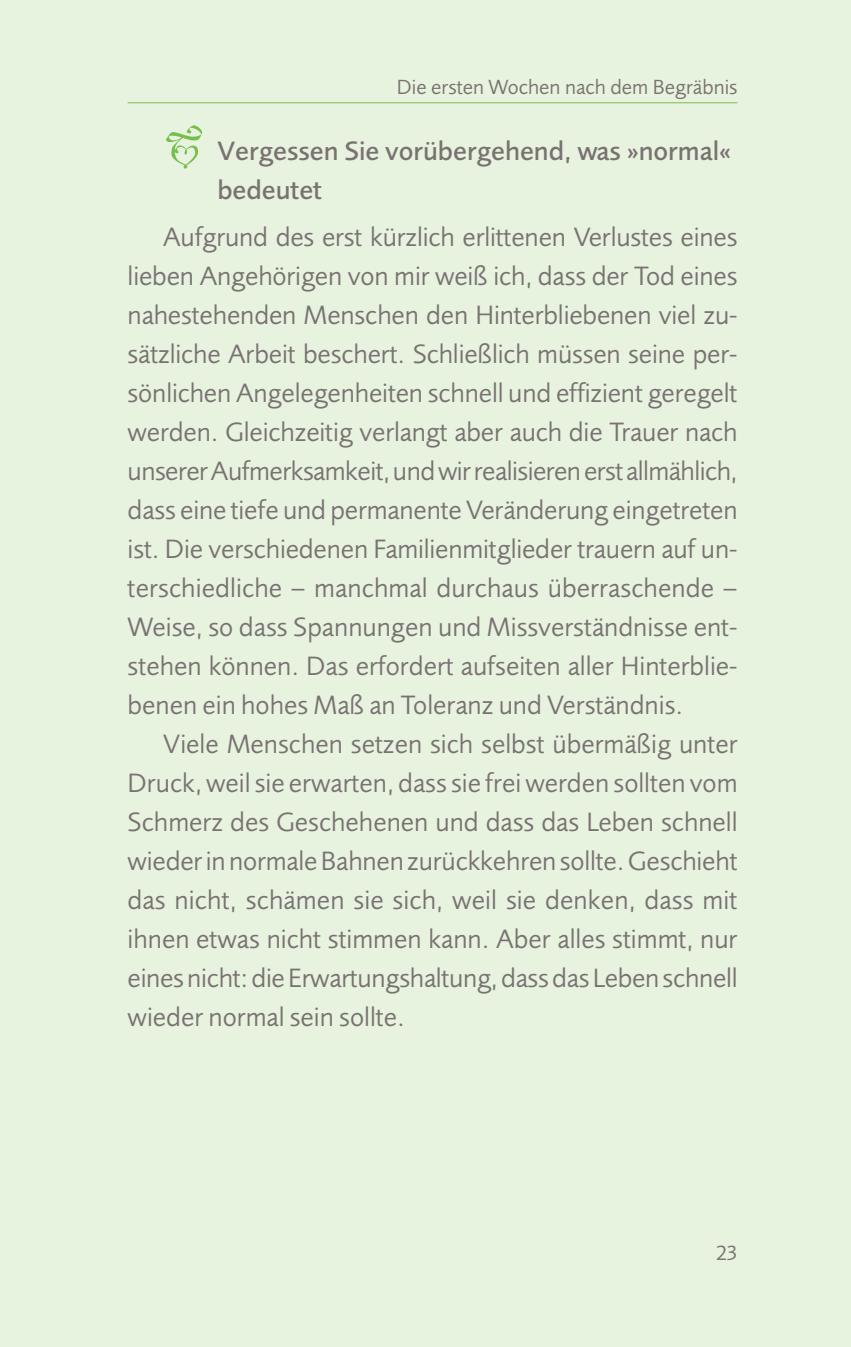
<style>
.page{position:relative;width:851px;height:1347px;background:#fff}
.page>*{position:absolute;margin:0;border:0;box-sizing:border-box;transform-origin:0 0}
.t1{font:27.5px/39px "Foundry Sans";color:#787271;text-align:justify}
.t2{font:500 27.5px/39px "Foundry Sans";color:#787271}
.t3{font:21.25px "Foundry Sans";color:#787271}
</style>
<div class="page">
<div style="left:0;top:0;width:850px;height:1346px;background:#e7f2df"></div>
<hr style="left:128px;top:102px;width:609px;height:1px;background:#74c04b">
<p class="t3" style="left:397px;top:79px;width:342px">Die ersten Wochen nach dem Begräbnis</p>
<p class="t2" style="left:217px;top:134px;width:515px">Vergessen Sie vorübergehend, was »normal« bedeutet</p>
<p class="t1" style="left:128px;top:220px;width:611px;text-indent:35px">Aufgrund des erst kürzlich erlittenen Verlustes eines lieben Angehörigen von mir weiß ich, dass der Tod eines nahestehenden Menschen den Hinterbliebenen viel zu&shy;sätzliche Arbeit beschert. Schließlich müssen seine per&shy;sönlichen Angelegenheiten schnell und effizient geregelt werden. Gleichzeitig verlangt aber auch die Trauer nach unserer Aufmerksamkeit, und wir realisieren erst allmählich, dass eine tiefe und permanente Veränderung eingetreten ist. Die verschiedenen Familienmitglieder trauern auf un&shy;terschiedliche – manchmal durchaus überraschende – Weise, so dass Spannungen und Missverständnisse ent&shy;stehen können. Das erfordert aufseiten aller Hinterblie&shy;benen ein hohes Maß an Toleranz und Verständnis.</p>
<p class="t1" style="left:128px;top:727px;width:611px;text-indent:35px">Viele Menschen setzen sich selbst übermäßig unter Druck, weil sie erwarten, dass sie frei werden sollten vom Schmerz des Geschehenen und dass das Leben schnell wieder in normale Bahnen zurückkehren sollte. Geschieht das nicht, schämen sie sich, weil sie denken, dass mit ihnen etwas nicht stimmen kann. Aber alles stimmt, nur eines nicht: die Erwartungshaltung, dass das Leben schnell wieder normal sein sollte.</p>
<p class="t3" style="left:716px;top:1245px;width:23px">23</p>
</div>
